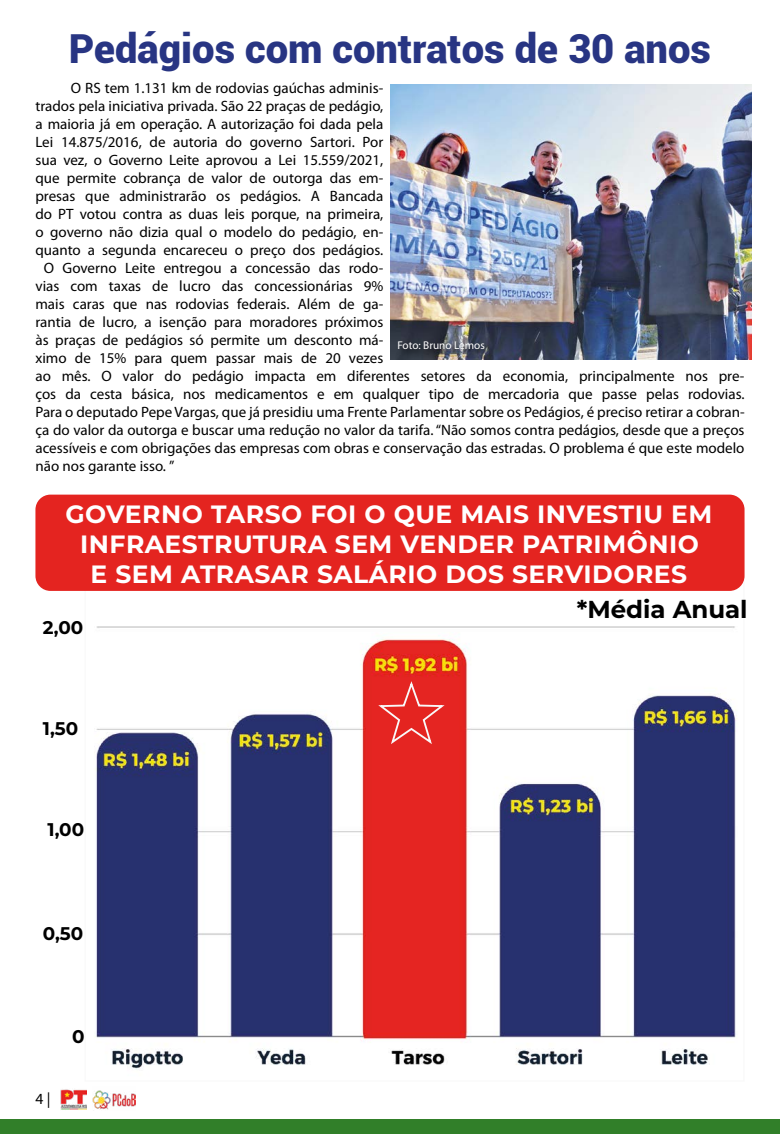
<style>
.page{position:relative;width:780px;height:1134px;background:#fff}
.page>*{position:absolute;margin:0;border:0;box-sizing:border-box;transform-origin:0 0}
.t1{font:900 40px "Roboto";color:#283583}
.t2{font:700 25px/30px "Montserrat";letter-spacing:.02em;color:#fff;text-align:center}
.t3{font:700 24.5px "Montserrat";color:#000}
.t4{font:700 18.38px "Montserrat";color:#000}
.t5{font:15.5px "Myriad Pro";color:#000}
.t6{font:15px/18px "Myriad Pro";color:#000;text-align:right}
.t7{font:11.25px "Myriad Pro";color:#fff}
</style>
<div class="page">
<img style="left:61px;top:1089px;width:25px;height:21px">
<img style="left:93px;top:1090px;width:43px;height:20px">
<div style="left:0;top:1119px;width:780px;height:15px;background:#317f29"></div>
<img style="left:390px;top:84px;width:361px;height:275px">
<div style="left:395px;top:339px;width:99px;height:20px;background:#000;opacity:.75"></div>
<img style="left:95px;top:584px;width:647px;height:485px">
<svg style="left:375px;top:681px;width:72px;height:65px;background:#e63835"></svg>
<div style="left:35px;top:495px;width:709px;height:96px;background:#e42420;border-radius:15px"></div>
<h1 class="t1" style="left:69px;top:20px;width:643px">Pedágios com contratos de 30 anos</h1>
<p class="t6" style="left:35px;top:79px;width:349px">O RS tem 1.131 km de rodovias gaúchas adminis&shy;trados pela iniciativa privada. São 22 praças de pedágio, a maioria já em operação. A autorização foi dada pela Lei 14.875/2016, de autoria do governo Sartori. Por sua vez, o Governo Leite aprovou a Lei 15.559/2021, que permite cobrança de valor de outorga das em&shy;presas que administrarão os pedágios. A Bancada do PT votou contra as duas leis porque, na primeira, o governo não dizia qual o modelo do pedágio, en&shy;quanto a segunda encareceu o preço dos pedágios.<br>O Governo Leite entregou a concessão das rodo&shy;vias com taxas de lucro das concessionárias 9% mais caras que nas rodovias federais. Além de ga&shy;rantia de lucro, a isenção para moradores próximos às praças de pedágios só permite um desconto má&shy;ximo de 15% para quem passar mais de 20 vezes</p>
<p class="t7" style="left:397px;top:339px;width:89px">Foto: Bruno Lemos</p>
<p class="t6" style="left:35px;top:367px;width:710px;text-align:justify">ao mês. O valor do pedágio impacta em diferentes setores da economia, principalmente nos pre&shy;ços da cesta básica, nos medicamentos e em qualquer tipo de mercadoria que passe pelas rodovias.<br>Para o deputado Pepe Vargas, que já presidiu uma Frente Parlamentar sobre os Pedágios, é preciso retirar a cobran&shy;ça do valor da outorga e buscar uma redução no valor da tarifa. “Não somos contra pedágios, desde que a preços acessíveis e com obrigações das empresas com obras e conservação das estradas. O problema é que este modelo não nos garante isso. ”</p>
<h2 class="t2" style="left:65px;top:498px;width:648px">GOVERNO TARSO FOI O QUE MAIS INVESTIU EM<br>INFRAESTRUTURA SEM VENDER PATRIMÔNIO<br>E SEM ATRASAR SALÁRIO DOS SERVIDORES</h2>
<h3 class="t3" style="left:576px;top:593px;width:172px">*Média Anual</h3>
<p class="t4" style="left:43px;top:616px;width:42px">2,00</p>
<p class="t4" style="left:43px;top:716px;width:37px">1,50</p>
<p class="t4" style="left:47px;top:817px;width:38px">1,00</p>
<p class="t4" style="left:43px;top:921px;width:42px">0,50</p>
<p class="t5" style="left:35px;top:1091px;width:16px">4 |</p>
<p class="t4" style="left:72px;top:1024px;width:14px">0</p>
</div>
